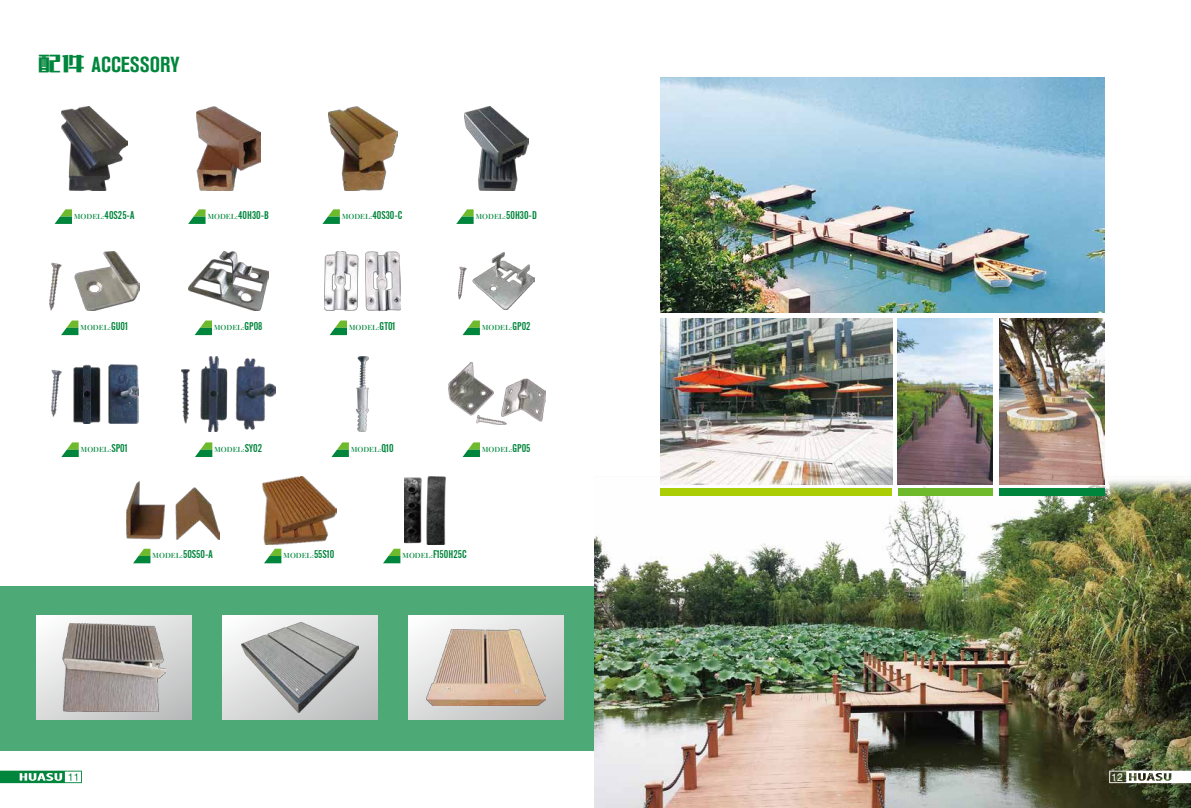
<style>
.page{position:relative;width:1191px;height:808px;background:#fff}
.page>*{position:absolute;margin:0;border:0;box-sizing:border-box;transform-origin:0 0}
.t1{font:21.6px "Akzidenz Grotesk BQ Bd Cnd Alt";color:#00853c}
.t2{font:11.2px "Alternate Gothic No 2 BT";color:#00853c}
.t3{font:10.6px "Alte Haas Grotesk";color:#fff}
.t4{font:7.8px "Acanthus";color:#00853c}
.s1{font-family:"FZCTHJW GB1 0";font-size:23.6px}
.s2{font-family:"Acanthus";font-size:7.8px}
.s3{font-family:"Alternate Gothic No 2 BT";font-size:11.2px}
</style>
<div class="page">
<div style="left:0;top:587px;width:595px;height:164px;background:#4da976"></div>
<img style="left:595px;top:476px;width:596px;height:332px">
<img style="left:196px;top:107px;width:65px;height:84px">
<img style="left:61px;top:107px;width:67px;height:84px">
<img style="left:328px;top:107px;width:69px;height:84px">
<img style="left:464px;top:107px;width:65px;height:84px">
<img style="left:126px;top:481px;width:93px;height:58px">
<img style="left:262px;top:476px;width:74px;height:68px">
<img style="left:404px;top:476px;width:41px;height:68px">
<img style="left:448px;top:363px;width:97px;height:62px">
<img style="left:188px;top:252px;width:81px;height:58px">
<img style="left:324px;top:252px;width:77px;height:58px">
<img style="left:50px;top:252px;width:89px;height:58px">
<img style="left:51px;top:365px;width:87px;height:58px">
<img style="left:182px;top:356px;width:93px;height:75px">
<svg style="left:55px;top:209px;width:17px;height:15px"></svg>
<svg style="left:188px;top:209px;width:17px;height:15px"></svg>
<svg style="left:322px;top:209px;width:18px;height:15px"></svg>
<svg style="left:456px;top:209px;width:17px;height:15px"></svg>
<svg style="left:408px;top:615px;width:155px;height:104px;background:#ddd"></svg>
<img style="left:426px;top:629px;width:119px;height:77px">
<svg style="left:61px;top:320px;width:17px;height:15px"></svg>
<svg style="left:195px;top:320px;width:17px;height:15px"></svg>
<svg style="left:329px;top:320px;width:18px;height:15px"></svg>
<svg style="left:462px;top:320px;width:18px;height:15px"></svg>
<svg style="left:61px;top:442px;width:18px;height:15px"></svg>
<svg style="left:195px;top:442px;width:17px;height:15px"></svg>
<svg style="left:331px;top:442px;width:18px;height:15px"></svg>
<svg style="left:462px;top:442px;width:18px;height:15px"></svg>
<svg style="left:264px;top:549px;width:17px;height:14px"></svg>
<svg style="left:383px;top:549px;width:17px;height:14px"></svg>
<svg style="left:133px;top:549px;width:17px;height:14px"></svg>
<img style="left:458px;top:253px;width:77px;height:56px">
<img style="left:356px;top:356px;width:13px;height:75px">
<img style="left:660px;top:319px;width:232px;height:165px">
<svg style="left:1109px;top:771px;width:82px;height:12px"></svg>
<svg style="left:0;top:771px;width:82px;height:12px"></svg>
<img style="left:660px;top:78px;width:444px;height:235px">
<img style="left:898px;top:319px;width:94px;height:165px">
<img style="left:999px;top:319px;width:105px;height:165px">
<div style="left:660px;top:489px;width:232px;height:7px;background:#abcd03"></div>
<div style="left:898px;top:489px;width:94px;height:7px;background:#6fba2c"></div>
<div style="left:999px;top:489px;width:105px;height:7px;background:#00853c"></div>
<svg style="left:37px;top:615px;width:154px;height:104px;background:#dbdcdc"></svg>
<img style="left:63px;top:624px;width:102px;height:87px">
<svg style="left:223px;top:615px;width:154px;height:104px;background:#dcdcdd"></svg>
<img style="left:241px;top:622px;width:117px;height:90px">
<h1 class="t1" style="left:38px;top:52px;width:143px"><span class="s1">配件</span> ACCESSORY</h1>
<h2 class="t2" style="left:74px;top:209px;width:62px"><span class="s2">MODEL:</span>40S25-A</h2>
<h2 class="t2" style="left:207px;top:209px;width:63px"><span class="s2">MODEL:</span>40H30-B</h2>
<h2 class="t2" style="left:342px;top:209px;width:62px"><span class="s2">MODEL:</span>40S30-C</h2>
<h2 class="t2" style="left:475px;top:209px;width:63px"><span class="s2">MODEL:</span>50H30-D</h2>
<p class="t4" style="left:80px;top:324px;width:49px">MODEL:<span class="s3">GU01</span></p>
<p class="t4" style="left:214px;top:324px;width:50px">MODEL:<span class="s3">GP08</span></p>
<p class="t4" style="left:349px;top:324px;width:48px">MODEL:<span class="s3">GT01</span></p>
<p class="t4" style="left:482px;top:324px;width:50px">MODEL:<span class="s3">GP02</span></p>
<p class="t4" style="left:81px;top:446px;width:49px">MODEL:<span class="s3">SP01</span></p>
<p class="t4" style="left:214px;top:446px;width:49px">MODEL:<span class="s3">SY02</span></p>
<p class="t4" style="left:351px;top:446px;width:44px">MODEL:<span class="s3">Q10</span></p>
<p class="t4" style="left:482px;top:446px;width:50px">MODEL:<span class="s3">GP05</span></p>
<h2 class="t2" style="left:152px;top:548px;width:62px"><span class="s2">MODEL:</span>50S50-A</h2>
<p class="t4" style="left:283px;top:552px;width:53px">MODEL:<span class="s3">55S10</span></p>
<h2 class="t2" style="left:402px;top:548px;width:66px"><span class="s2">MODEL:</span>F150H25C</h2>
<h3 class="t3" style="left:1111px;top:771px;width:13px">12</h3>
</div>
